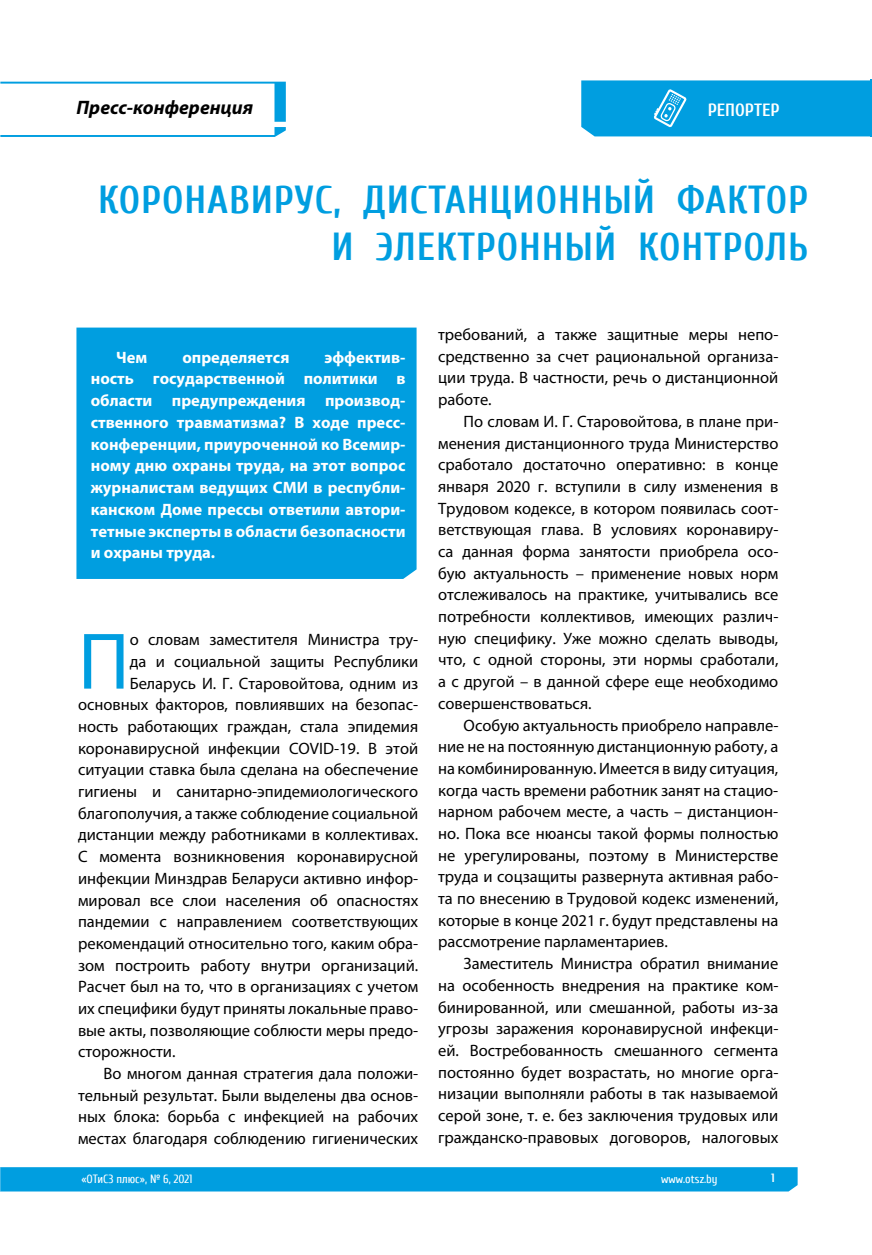
<style>
.page{position:relative;width:872px;height:1255px;background:#fff}
.page>*{position:absolute;margin:0;border:0;box-sizing:border-box;transform-origin:0 0}
.t1{font:80.85px "Myriad Pro";color:#009ee0}
.t2{font:700 39px/46.8px "Cuprum";letter-spacing:.02em;color:#009ee0;text-align:right}
.t3{font:italic 700 19.5px "Myriad Pro";color:#000}
.t4{font:700 17.7px "Cuprum";color:#fff}
.t5{font:16.5px/21.8px "Myriad Pro";color:#000;text-align:justify}
.t6{font:700 16.5px/21.8px "Myriad Pro";color:#fff;text-align:justify}
.t7{font:12px "Cuprum";color:#fff}
.t8{font:700 12px "Cuprum";color:#fff}
</style>
<div class="page">
<div style="left:0;top:1167px;width:797px;height:24px;background:#009ee0"></div>
<div style="left:76px;top:327px;width:340px;height:252px;background:#009ee0"></div>
<svg style="left:0;top:82px;width:286px;height:55px"></svg>
<div style="left:581px;top:80px;width:290px;height:56px;background:#009ee0"></div>
<hr style="left:871px;top:80px;width:1px;height:57px;background:#009ee0">
<p class="t3" style="left:77px;top:95px;width:178px">Пресс-конференция</p>
<p class="t4" style="left:707px;top:99px;width:73px">РЕПОРТЕР</p>
<h2 class="t2" style="left:98px;top:176px;width:711px">КОРОНАВИРУС, ДИСТАНЦИОННЫЙ ФАКТОР<br>И ЭЛЕКТРОННЫЙ КОНТРОЛЬ</h2>
<p class="t6" style="left:91px;top:345px;width:316px;text-indent:234px">эффектив&shy;ность государственной политики в области предупреждения производ&shy;ственного травматизма? В ходе пресс&shy;конференции, приуроченной ко Всемир&shy;ному дню охраны труда, на этот вопрос журналистам ведущих СМИ в республи&shy;канском Доме прессы ответили автори&shy;тетные эксперты в области безопасности и охраны труда.</p>
<p class="t6" style="left:116px;top:345px;width:33px">Чем</p>
<p class="t6" style="left:182px;top:345px;width:109px">определяется</p>
<h1 class="t1" style="left:78px;top:611px;width:53px">П</h1>
<p class="t5" style="left:130px;top:628px;width:290px">о словам заместителя Министра тру-</p>
<p class="t5" style="left:130px;top:650px;width:290px">да и социальной защиты Республики</p>
<p class="t5" style="left:130px;top:672px;width:290px">Беларусь И. Г. Старовойтова, одним из</p>
<p class="t5" style="left:78px;top:693px;width:342px">основных факторов, повлиявших на безопас-</p>
<p class="t5" style="left:78px;top:715px;width:342px">ность работающих граждан, стала эпидемия</p>
<p class="t5" style="left:78px;top:737px;width:342px">коронавирусной инфекции COVID-19. В этой</p>
<p class="t5" style="left:78px;top:758px;width:342px">ситуации ставка была сделана на обеспечение</p>
<p class="t5" style="left:78px;top:780px;width:342px">гигиены и санитарно-эпидемиологического</p>
<p class="t5" style="left:78px;top:802px;width:342px">благополучия, а также соблюдение социальной</p>
<p class="t5" style="left:78px;top:823px;width:342px">дистанции между работниками в коллективах.</p>
<p class="t5" style="left:78px;top:845px;width:342px">С момента возникновения коронавирусной</p>
<p class="t5" style="left:78px;top:867px;width:342px">инфекции Минздрав Беларуси активно инфор-</p>
<p class="t5" style="left:78px;top:888px;width:342px">мировал все слои населения об опасностях</p>
<p class="t5" style="left:78px;top:910px;width:342px">пандемии с направлением соответствующих</p>
<p class="t5" style="left:78px;top:932px;width:342px">рекомендаций относительно того, каким обра-</p>
<p class="t5" style="left:78px;top:953px;width:342px">зом построить работу внутри организаций.</p>
<p class="t5" style="left:78px;top:975px;width:342px">Расчет был на то, что в организациях с учетом</p>
<p class="t5" style="left:78px;top:997px;width:342px">их специфики будут приняты локальные право-</p>
<p class="t5" style="left:78px;top:1018px;width:342px">вые акты, позволяющие соблюсти меры предо-</p>
<p class="t5" style="left:78px;top:1040px;width:99px">сторожности.</p>
<p class="t5" style="left:103px;top:1062px;width:316px">Во многом данная стратегия дала положи-</p>
<p class="t5" style="left:78px;top:1084px;width:342px">тельный результат. Были выделены два основ-</p>
<p class="t5" style="left:78px;top:1105px;width:342px">ных блока: борьба с инфекцией на рабочих</p>
<p class="t5" style="left:78px;top:1127px;width:342px">местах благодаря соблюдению гигиенических</p>
<p class="t5" style="left:438px;top:323px;width:342px">требований, а также защитные меры непо&shy;средственно за счет рациональной организа&shy;ции труда. В частности, речь о дистанционной работе.</p>
<p class="t5" style="left:438px;top:410px;width:342px;text-indent:26px">По словам И. Г. Старовойтова, в плане при&shy;менения дистанционного труда Министерство сработало достаточно оперативно: в конце января 2020 г. вступили в силу изменения в Трудовом кодексе, в котором появилась соот&shy;ветствующая глава. В условиях коронавиру&shy;са данная форма занятости приобрела осо&shy;бую актуальность – применение новых норм отслеживалось на практике, учитывались все потребности коллективов, имеющих различ&shy;ную специфику. Уже можно сделать выводы, что, с одной стороны, эти нормы сработали, а с другой – в данной сфере еще необходимо совершенствоваться.</p>
<p class="t5" style="left:438px;top:714px;width:342px;text-indent:26px">Особую актуальность приобрело направле&shy;ние не на постоянную дистанционную работу, а на комбинированную. Имеется в виду ситуация, когда часть времени работник занят на стацио&shy;нарном рабочем месте, а часть – дистанцион&shy;но. Пока все нюансы такой формы полностью не урегулированы, поэтому в Министерстве труда и соцзащиты развернута активная рабо&shy;та по внесению в Трудовой кодекс изменений, которые в конце 2021 г. будут представлены на рассмотрение парламентариев.</p>
<p class="t5" style="left:438px;top:952px;width:342px;text-indent:26px">Заместитель Министра обратил внимание на особенность внедрения на практике ком&shy;бинированной, или смешанной, работы из-за угрозы заражения коронавирусной инфекци&shy;ей. Востребованность смешанного сегмента постоянно будет возрастать, но многие орга&shy;низации выполняли работы в так называемой серой зоне, т. е. без заключения трудовых или гражданско-правовых договоров, налоговых</p>
<p class="t7" style="left:81px;top:1172px;width:113px">«ОТиСЗ плюс», № 6, 2021</p>
<p class="t7" style="left:661px;top:1172px;width:58px">www.otsz.by</p>
<p class="t8" style="left:771px;top:1171px;width:5px">1</p>
</div>
